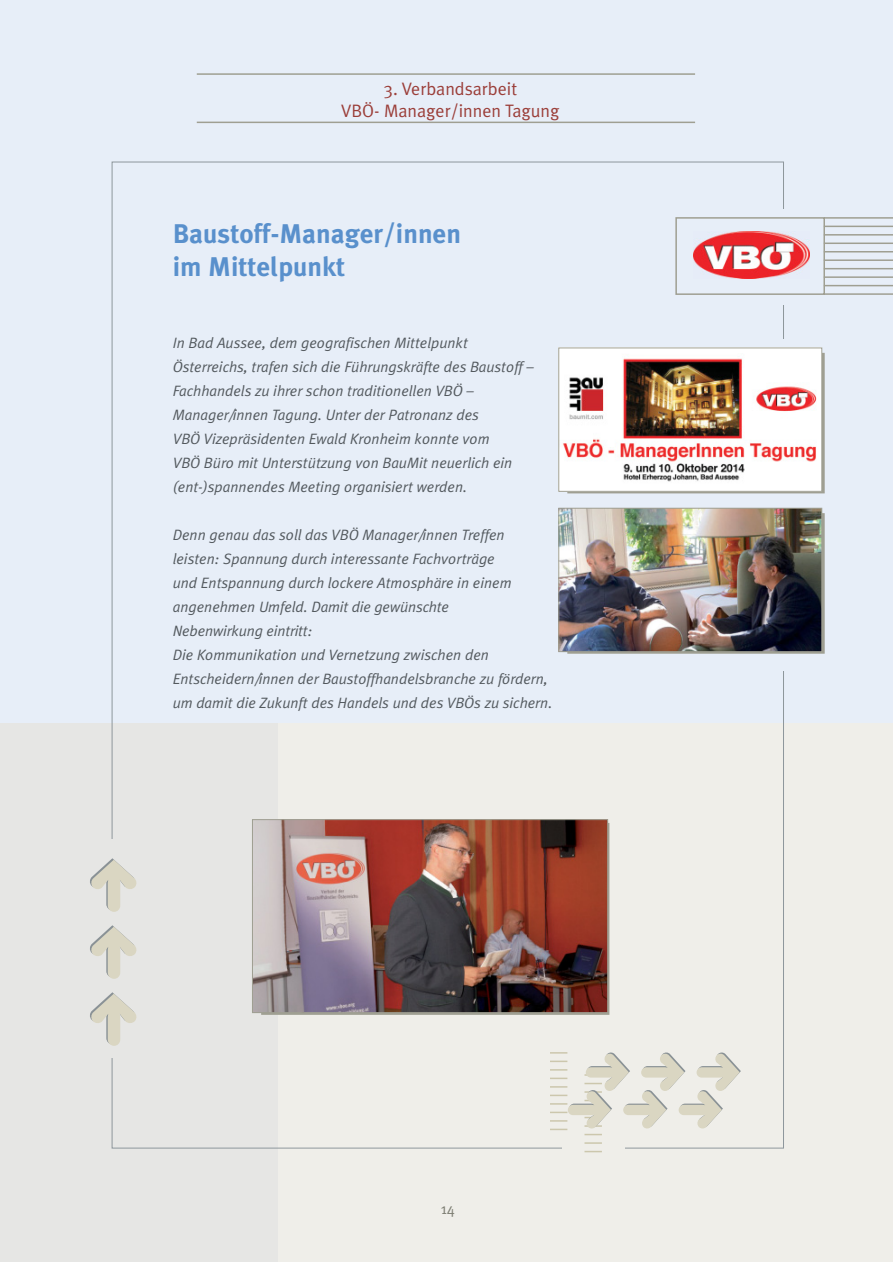
<style>
.page{position:relative;width:893px;height:1262px;background:#fff}
.page>*{position:absolute;margin:0;border:0;box-sizing:border-box;transform-origin:0 0}
.t1{font:700 27px/33px "Meta Plus";color:#5990cc}
.t2{font:18px/21.6px "Meta Plus Normal";color:#9b3e39;text-align:center}
.t3{font:italic 15px/24px "Meta Plus Normal";color:#53595e}
.t4{font:15px "Meta Plus Normal";color:#7d7e73}
</style>
<div class="page">
<div style="left:0;top:0;width:892px;height:744px;background:#e7eef8"></div>
<div style="left:269px;top:723px;width:623px;height:538px;background:#efeee9"></div>
<div style="left:0;top:723px;width:277px;height:538px;background:#e6e6e4"></div>
<hr style="left:823px;top:217px;width:69px;height:2px;background:#9f9f92">
<hr style="left:823px;top:226px;width:69px;height:1px;background:#9f9f92">
<hr style="left:823px;top:234px;width:69px;height:1px;background:#9f9f92">
<hr style="left:823px;top:242px;width:69px;height:2px;background:#9f9f92">
<hr style="left:823px;top:251px;width:69px;height:1px;background:#9f9f92">
<hr style="left:823px;top:259px;width:69px;height:2px;background:#9f9f92">
<hr style="left:823px;top:268px;width:69px;height:1px;background:#9f9f92">
<hr style="left:823px;top:276px;width:69px;height:2px;background:#9f9f92">
<hr style="left:823px;top:285px;width:69px;height:1px;background:#9f9f92">
<hr style="left:823px;top:293px;width:69px;height:2px;background:#9f9f92">
<hr style="left:197px;top:73px;width:498px;height:2px;background:#9f9f92">
<hr style="left:197px;top:122px;width:498px;height:1px;background:#9f9f92">
<svg style="left:584px;top:1150px;width:18px;height:2px"></svg>
<svg style="left:584px;top:1142px;width:18px;height:1px"></svg>
<img style="left:693px;top:231px;width:116px;height:48px">
<div style="left:675px;top:217px;width:150px;height:78px;border:2px solid #9f9f92"></div>
<img style="left:254px;top:821px;width:352px;height:190px">
<div style="left:252px;top:819px;width:356px;height:194px;border:1px solid #9f9f92"></div>
<img style="left:560px;top:349px;width:260px;height:141px">
<div style="left:558px;top:347px;width:264px;height:145px;border:1px solid #9f9f92"></div>
<img style="left:560px;top:510px;width:260px;height:140px">
<div style="left:558px;top:508px;width:264px;height:144px;border:1px solid #9f9f92"></div>
<svg style="left:550px;top:1052px;width:52px;height:83px"></svg>
<p class="t2" style="left:341px;top:80px;width:220px">3. Verbandsarbeit<br>VBÖ- Manager/innen Tagung</p>
<h1 class="t1" style="left:173px;top:220px;width:290px">Baustoff-Manager/innen im Mittelpunkt</h1>
<p class="t3" style="left:173px;top:333px;width:362px">In Bad Aussee, dem geografischen Mittelpunkt Österreichs, trafen sich die Führungskräfte des Baustoff – Fachhandels zu ihrer schon traditionellen VBÖ – Manager/innen Tagung. Unter der Patronanz des<br>VBÖ Vizepräsidenten Ewald Kronheim konnte vom<br>VBÖ Büro mit Unterstützung von BauMit neuerlich ein (ent-)spannendes Meeting organisiert werden.</p>
<p class="t3" style="left:173px;top:525px;width:381px">Denn genau das soll das VBÖ Manager/innen Treffen leisten: Spannung durch interessante Fachvorträge<br>und Entspannung durch lockere Atmosphäre in einem angenehmen Umfeld. Damit die gewünschte<br>Nebenwirkung eintritt:<br>Die Kommunikation und Vernetzung zwischen den Entscheidern/innen der Baustoffhandelsbranche zu fördern, um damit die Zukunft des Handels und des VBÖs zu sichern.</p>
<p class="t4" style="left:440px;top:1203px;width:16px">14</p>
</div>
